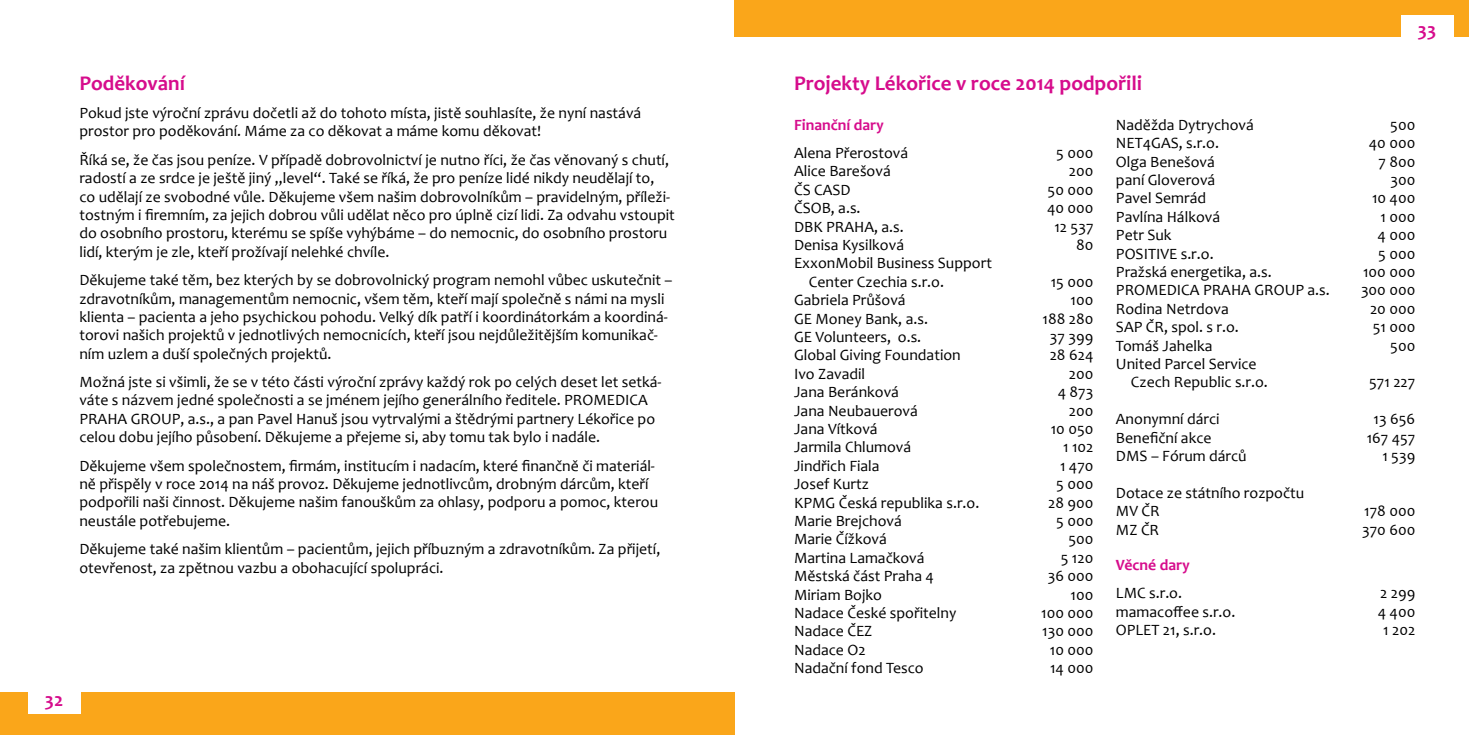
<style>
.page{position:relative;width:1469px;height:735px;background:#fff}
.page>*{position:absolute;margin:0;border:0;box-sizing:border-box;transform-origin:0 0}
.t1{font:700 21px "Candara";color:#d60c8c}
.t2{font:700 19.25px "Candara";color:#d60c8c}
.t3{font:15.75px/18.4px "Candara";color:#000}
.t4{font:700 15.75px "Candara";color:#d60c8c}
</style>
<div class="page">
<div style="left:734px;top:0;width:734px;height:36px;background:#faa61a"></div>
<div style="left:1400px;top:15px;width:53px;height:44px;background:#fff"></div>
<div style="left:0;top:691px;width:734px;height:43px;background:#faa61a"></div>
<div style="left:28px;top:670px;width:53px;height:43px;background:#fff"></div>
<h1 class="t1" style="left:79px;top:70px;width:107px">Poděkování</h1>
<p class="t3" style="left:79px;top:104px;width:563px">Pokud jste výroční zprávu dočetli až do tohoto místa, jistě souhlasíte, že nyní nastává prostor pro poděkování. Máme za co děkovat a máme komu děkovat!</p>
<p class="t3" style="left:79px;top:150px;width:597px">Říká se, že čas jsou peníze. V případě dobrovolnictví je nutno říci, že čas věnovaný s chutí, radostí a ze srdce je ještě jiný „level“. Také se říká, že pro peníze lidé nikdy neudělají to,<br>co udělají ze svobodné vůle. Děkujeme všem našim dobrovolníkům – pravidelným, příleži&shy;tostným i firemním, za jejich dobrou vůli udělat něco pro úplně cizí lidi. Za odvahu vstoupit do osobního prostoru, kterému se spíše vyhýbáme – do nemocnic, do osobního prostoru lidí, kterým je zle, kteří prožívají nelehké chvíle.</p>
<p class="t3" style="left:79px;top:271px;width:594px">Děkujeme také těm, bez kterých by se dobrovolnický program nemohl vůbec uskutečnit – zdravotníkům, managementům nemocnic, všem těm, kteří mají společně s námi na mysli klienta – pacienta a jeho psychickou pohodu. Velký dík patří i koordinátorkám a koordiná&shy;torovi našich projektů v jednotlivých nemocnicích, kteří jsou nejdůležitějším komunikač&shy;ním uzlem a duší společných projektů.</p>
<p class="t3" style="left:79px;top:372px;width:583px">Možná jste si všimli, že se v této části výroční zprávy každý rok po celých deset let setká&shy;váte s názvem jedné společnosti a se jménem jejího generálního ředitele. PROMEDICA PRAHA GROUP, a.s., a pan Pavel Hanuš jsou vytrvalými a štědrými partnery Lékořice po celou dobu jejího působení. Děkujeme a přejeme si, aby tomu tak bylo i nadále.</p>
<p class="t3" style="left:79px;top:456px;width:580px">Děkujeme všem společnostem, firmám, institucím i nadacím, které finančně či materiál&shy;ně přispěly v roce 2014 na náš provoz. Děkujeme jednotlivcům, drobným dárcům, kteří podpořili naši činnost. Děkujeme našim fanouškům za ohlasy, podporu a pomoc, kterou neustále potřebujeme.</p>
<p class="t3" style="left:79px;top:539px;width:582px">Děkujeme také našim klientům – pacientům, jejich příbuzným a zdravotníkům. Za přijetí, otevřenost, za zpětnou vazbu a obohacující spolupráci.</p>
<p class="t2" style="left:45px;top:687px;width:20px">32</p>
<p class="t2" style="left:1417px;top:18px;width:20px">33</p>
<h1 class="t1" style="left:794px;top:70px;width:349px">Projekty Lékořice v roce 2014 podpořili</h1>
<p class="t4" style="left:794px;top:115px;width:91px">Finanční dary</p>
<p class="t3" style="left:794px;top:144px;width:116px">Alena Přerostová</p>
<p class="t3" style="left:1056px;top:144px;width:39px">5 000</p>
<p class="t3" style="left:794px;top:162px;width:98px">Alice Barešová</p>
<p class="t3" style="left:1068px;top:162px;width:26px">200</p>
<p class="t3" style="left:794px;top:180px;width:58px">ČS CASD</p>
<p class="t3" style="left:1047px;top:180px;width:47px">50 000</p>
<p class="t3" style="left:794px;top:199px;width:68px">ČSOB, a.s.</p>
<p class="t3" style="left:1047px;top:199px;width:48px">40 000</p>
<p class="t3" style="left:794px;top:217px;width:111px">DBK PRAHA, a.s.</p>
<p class="t3" style="left:1054px;top:217px;width:41px">12 537</p>
<p class="t3" style="left:794px;top:235px;width:111px">Denisa Kysilková</p>
<p class="t3" style="left:1076px;top:235px;width:19px">80</p>
<p class="t3" style="left:809px;top:254px;width:184px;text-indent:-15px">ExxonMobil Business Support<br>Center Czechia s.r.o.</p>
<p class="t3" style="left:1115px;top:115px;width:139px">Naděžda Dytrychová</p>
<p class="t3" style="left:1390px;top:115px;width:27px">500</p>
<p class="t3" style="left:1115px;top:134px;width:105px">NET4GAS, s.r.o.</p>
<p class="t3" style="left:1368px;top:134px;width:48px">40 000</p>
<p class="t3" style="left:1115px;top:152px;width:100px">Olga Benešová</p>
<p class="t3" style="left:1378px;top:152px;width:38px">7 800</p>
<p class="t3" style="left:1115px;top:171px;width:101px">paní Gloverová</p>
<p class="t3" style="left:1390px;top:171px;width:26px">300</p>
<p class="t3" style="left:1115px;top:189px;width:92px">Pavel Semrád</p>
<p class="t3" style="left:1371px;top:189px;width:45px">10 400</p>
<p class="t3" style="left:1115px;top:207px;width:106px">Pavlína Hálková</p>
<p class="t3" style="left:1380px;top:207px;width:36px">1 000</p>
<p class="t3" style="left:1115px;top:226px;width:57px">Petr Suk</p>
<p class="t3" style="left:1377px;top:226px;width:39px">4 000</p>
<p class="t3" style="left:1115px;top:244px;width:99px">POSITIVE s.r.o.</p>
<p class="t3" style="left:1378px;top:244px;width:39px">5 000</p>
<p class="t3" style="left:1115px;top:262px;width:157px">Pražská energetika, a.s.</p>
<p class="t3" style="left:1363px;top:262px;width:54px">100 000</p>
<p class="t3" style="left:1115px;top:281px;width:215px">PROMEDICA PRAHA GROUP a.s.</p>
<p class="t3" style="left:1360px;top:281px;width:56px">300 000</p>
<p class="t3" style="left:1115px;top:299px;width:114px">Rodina Netrdova</p>
<p class="t3" style="left:1369px;top:299px;width:47px">20 000</p>
<p class="t3" style="left:1115px;top:318px;width:124px">SAP ČR, spol. s r.o.</p>
<p class="t3" style="left:1372px;top:318px;width:44px">51 000</p>
<p class="t3" style="left:1115px;top:336px;width:98px">Tomáš Jahelka</p>
<p class="t3" style="left:1390px;top:336px;width:27px">500</p>
<p class="t3" style="left:1130px;top:354px;width:139px;text-indent:-15px">United Parcel Service<br>Czech Republic s.r.o.</p>
<p class="t3" style="left:1050px;top:272px;width:44px">15 000</p>
<p class="t3" style="left:794px;top:291px;width:113px">Gabriela Průšová</p>
<p class="t3" style="left:1070px;top:291px;width:24px">100</p>
<p class="t3" style="left:794px;top:309px;width:135px">GE Money Bank, a.s.</p>
<p class="t3" style="left:1042px;top:309px;width:52px">188 280</p>
<p class="t3" style="left:794px;top:327px;width:129px">GE Volunteers, o.s.</p>
<p class="t3" style="left:1050px;top:327px;width:45px">37 399</p>
<p class="t3" style="left:794px;top:346px;width:168px">Global Giving Foundation</p>
<p class="t3" style="left:1049px;top:346px;width:45px">28 624</p>
<p class="t3" style="left:794px;top:364px;width:73px">Ivo Zavadil</p>
<p class="t3" style="left:1068px;top:364px;width:26px">200</p>
<p class="t3" style="left:794px;top:382px;width:106px">Jana Beránková</p>
<p class="t3" style="left:1057px;top:382px;width:37px">4 873</p>
<p class="t3" style="left:794px;top:401px;width:125px">Jana Neubauerová</p>
<p class="t3" style="left:1068px;top:401px;width:26px">200</p>
<p class="t3" style="left:794px;top:419px;width:85px">Jana Vítková</p>
<p class="t3" style="left:1050px;top:419px;width:44px">10 050</p>
<p class="t3" style="left:794px;top:438px;width:119px">Jarmila Chlumová</p>
<p class="t3" style="left:1063px;top:438px;width:32px">1 102</p>
<p class="t3" style="left:794px;top:456px;width:87px">Jindřich Fiala</p>
<p class="t3" style="left:1060px;top:456px;width:35px">1 470</p>
<p class="t3" style="left:794px;top:474px;width:76px">Josef Kurtz</p>
<p class="t3" style="left:1056px;top:474px;width:39px">5 000</p>
<p class="t3" style="left:794px;top:493px;width:187px">KPMG Česká republika s.r.o.</p>
<p class="t3" style="left:1048px;top:493px;width:47px">28 900</p>
<p class="t3" style="left:794px;top:511px;width:109px">Marie Brejchová</p>
<p class="t3" style="left:1056px;top:511px;width:39px">5 000</p>
<p class="t3" style="left:794px;top:530px;width:94px">Marie Čížková</p>
<p class="t3" style="left:1068px;top:530px;width:27px">500</p>
<p class="t3" style="left:794px;top:548px;width:132px">Martina Lamačková</p>
<p class="t3" style="left:1060px;top:548px;width:34px">5 120</p>
<p class="t3" style="left:794px;top:566px;width:141px">Městská část Praha 4</p>
<p class="t3" style="left:1047px;top:566px;width:47px">36 000</p>
<p class="t3" style="left:794px;top:585px;width:89px">Miriam Bojko</p>
<p class="t3" style="left:1070px;top:585px;width:24px">100</p>
<p class="t3" style="left:794px;top:603px;width:164px">Nadace České spořitelny</p>
<p class="t3" style="left:1041px;top:603px;width:54px">100 000</p>
<p class="t3" style="left:794px;top:621px;width:80px">Nadace ČEZ</p>
<p class="t3" style="left:1042px;top:621px;width:53px">130 000</p>
<p class="t3" style="left:794px;top:640px;width:73px">Nadace O2</p>
<p class="t3" style="left:1049px;top:640px;width:45px">10 000</p>
<p class="t3" style="left:794px;top:658px;width:131px">Nadační fond Tesco</p>
<p class="t3" style="left:1050px;top:658px;width:45px">14 000</p>
<p class="t3" style="left:1369px;top:373px;width:48px">571 227</p>
<p class="t3" style="left:1115px;top:409px;width:105px">Anonymní dárci</p>
<p class="t3" style="left:1373px;top:409px;width:43px">13 656</p>
<p class="t3" style="left:1115px;top:428px;width:97px">Benefiční akce</p>
<p class="t3" style="left:1366px;top:428px;width:50px">167 457</p>
<p class="t3" style="left:1115px;top:446px;width:132px">DMS – Fórum dárců</p>
<p class="t3" style="left:1382px;top:446px;width:34px">1 539</p>
<p class="t3" style="left:1115px;top:483px;width:190px">Dotace ze státního rozpočtu<br>MV ČR</p>
<p class="t3" style="left:1364px;top:501px;width:52px">178 000</p>
<p class="t3" style="left:1115px;top:520px;width:45px">MZ ČR</p>
<p class="t3" style="left:1362px;top:520px;width:55px">370 600</p>
<p class="t4" style="left:1115px;top:555px;width:75px">Věcné dary</p>
<p class="t3" style="left:1115px;top:583px;width:68px">LMC s.r.o.</p>
<p class="t3" style="left:1379px;top:583px;width:37px">2 299</p>
<p class="t3" style="left:1115px;top:602px;width:121px">mamacoffee s.r.o.</p>
<p class="t3" style="left:1377px;top:602px;width:39px">4 400</p>
<p class="t3" style="left:1115px;top:620px;width:102px">OPLET 21, s.r.o.</p>
<p class="t3" style="left:1383px;top:620px;width:34px">1 202</p>
</div>
